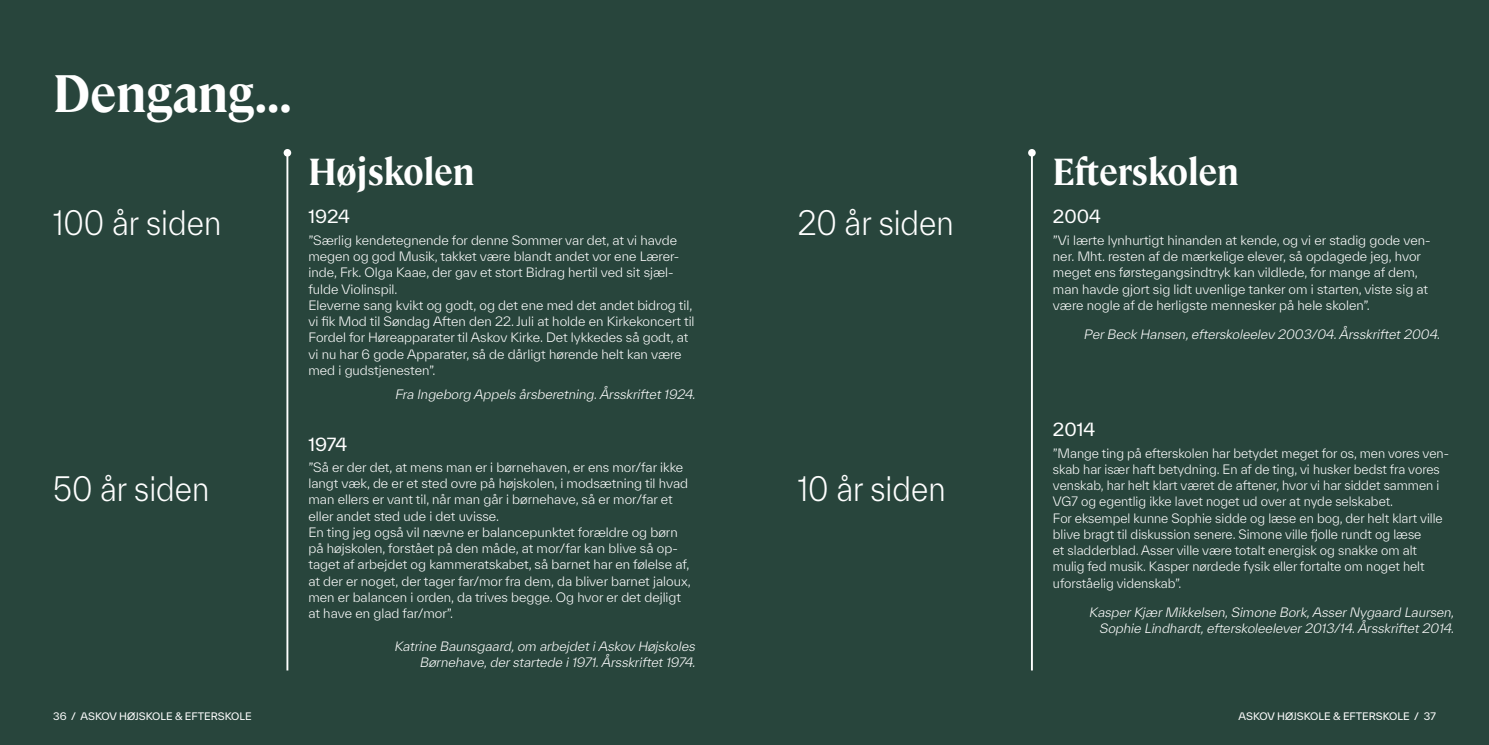
<style>
.page{position:relative;width:1489px;height:745px;background:#fff}
.page>*{position:absolute;margin:0;border:0;box-sizing:border-box;transform-origin:0 0}
.t1{font:700 52.5px "Cambon";color:#fff;scale:.9 1}
.t2{font:700 37.5px "Cambon";color:#fff;scale:.9 1}
.t3{font:300 32.5px "TWK Everett";color:#fff;scale:.9 1}
.t4{font:17.5px "TWK Everett";color:#fff}
.t5{font:300 12.5px/16.2px "TWK Everett";color:#fff}
.t6{font:italic 300 12.5px/16.2px "TWK Everett";color:#fff;text-align:right}
.t7{font:10px "TWK Everett";color:#fff}
</style>
<div class="page">
<div style="left:0;top:0;width:1488px;height:744px;background:#28453c"></div>
<hr style="left:286px;top:153px;width:2px;height:517px;background:#fff">
<div style="left:283px;top:149px;width:8px;height:7px;background:#fff;border-radius:50%"></div>
<hr style="left:1030px;top:153px;width:2px;height:517px;background:#fff">
<div style="left:1028px;top:149px;width:7px;height:7px;background:#fff;border-radius:50%"></div>
<h1 class="t1" style="left:53px;top:55px;width:266px">Dengang...</h1>
<h3 class="t3" style="left:53px;top:201px;width:188px">100 år siden</h3>
<h2 class="t2" style="left:308px;top:145px;width:186px">Højskolen</h2>
<h2 class="t2" style="left:1052px;top:145px;width:208px">Efterskolen</h2>
<h3 class="t3" style="left:797px;top:201px;width:175px">20 år siden</h3>
<h3 class="t4" style="left:308px;top:204px;width:43px">1924</h3>
<p class="t5" style="left:308px;top:232px;width:387px">”Særlig kendetegnende for denne Sommer var det, at vi havde megen og god Musik, takket være blandt andet vor ene Lærer&shy;inde, Frk. Olga Kaae, der gav et stort Bidrag hertil ved sit sjæl&shy;fulde Violinspil.<br>Eleverne sang kvikt og godt, og det ene med det andet bidrog til, vi fik Mod til Søndag Aften den 22. Juli at holde en Kirkekoncert til Fordel for Høreapparater til Askov Kirke. Det lykkedes så godt, at vi nu har 6 gode Apparater, så de dårligt hørende helt kan være med i gudstjenesten”.</p>
<p class="t6" style="left:394px;top:385px;width:305px">Fra Ingeborg Appels årsberetning.Årsskriftet1924.</p>
<h3 class="t4" style="left:1052px;top:204px;width:49px">2004</h3>
<p class="t5" style="left:1052px;top:232px;width:379px">”Vi lærte lynhurtigt hinanden at kende, og vi er stadig gode ven&shy;ner. Mht. resten af de mærkelige elever, så opdagede jeg, hvor meget ens førstegangsindtryk kan vildlede, for mange af dem, man havde gjort sig lidt uvenlige tanker om i starten, viste sig at være nogle af de herligste mennesker på hele skolen”.</p>
<p class="t6" style="left:1083px;top:325px;width:360px">PerBeck Hansen,efterskoleelev 2003/04.Årsskriftet2004.</p>
<h3 class="t4" style="left:308px;top:431px;width:40px">1974</h3>
<p class="t5" style="left:308px;top:458px;width:384px">”Så er der det, at mens man er i børnehaven, er ens mor/far ikke langt væk, de er et sted ovre på højskolen, i modsætning til hvad man ellers er vant til, når man går i børnehave, så er mor/far et eller andet sted ude i det uvisse.<br>En ting jeg også vil nævne er balancepunktet forældre og børn på højskolen, forstået på den måde, at mor/far kan blive så op&shy;taget af arbejdet og kammeratskabet, så barnet har en følelse af, at der er noget, der tager far/mor fra dem, da bliver barnet jaloux, men er balancen i orden, da trives begge. Og hvor er det dejligt at have en glad far/mor”.</p>
<p class="t6" style="left:394px;top:637px;width:305px">Katrine Baunsgaard,om arbejdetiAskov Højskoles<br>Børnehave,derstartede i1971.Årsskriftet1974.</p>
<h3 class="t3" style="left:53px;top:466px;width:175px">50 år siden</h3>
<h3 class="t3" style="left:797px;top:466px;width:166px">10 år siden</h3>
<h3 class="t4" style="left:1052px;top:417px;width:44px">2014</h3>
<p class="t5" style="left:1052px;top:444px;width:397px">”Mange ting på efterskolen har betydet meget for os, men vores ven&shy;skab har især haft betydning. En af de ting, vi husker bedst fra vores venskab, har helt klart været de aftener, hvor vi har siddet sammen i VG7 og egentlig ikke lavet noget ud over at nyde selskabet.<br>For eksempel kunne Sophie sidde og læse en bog, der helt klart ville blive bragt til diskussion senere. Simone ville fjolle rundt og læse<br>et sladderblad. Asser ville være totalt energisk og snakke om alt mulig fed musik. Kasper nørdede fysik eller fortalte om noget helt uforståelig videnskab”.</p>
<p class="t6" style="left:1088px;top:603px;width:369px">KasperKjærMikkelsen,Simone Bork,AsserNygaard Laursen,<br>Sophie Lindhardt,efterskoleelever2013/14.Årsskriftet2014.</p>
<p class="t7" style="left:53px;top:708px;width:200px">36 / ASKOV HØJSKOLE &amp; EFTERSKOLE</p>
<p class="t7" style="left:1238px;top:708px;width:199px">ASKOV HØJSKOLE &amp; EFTERSKOLE / 37</p>
</div>
